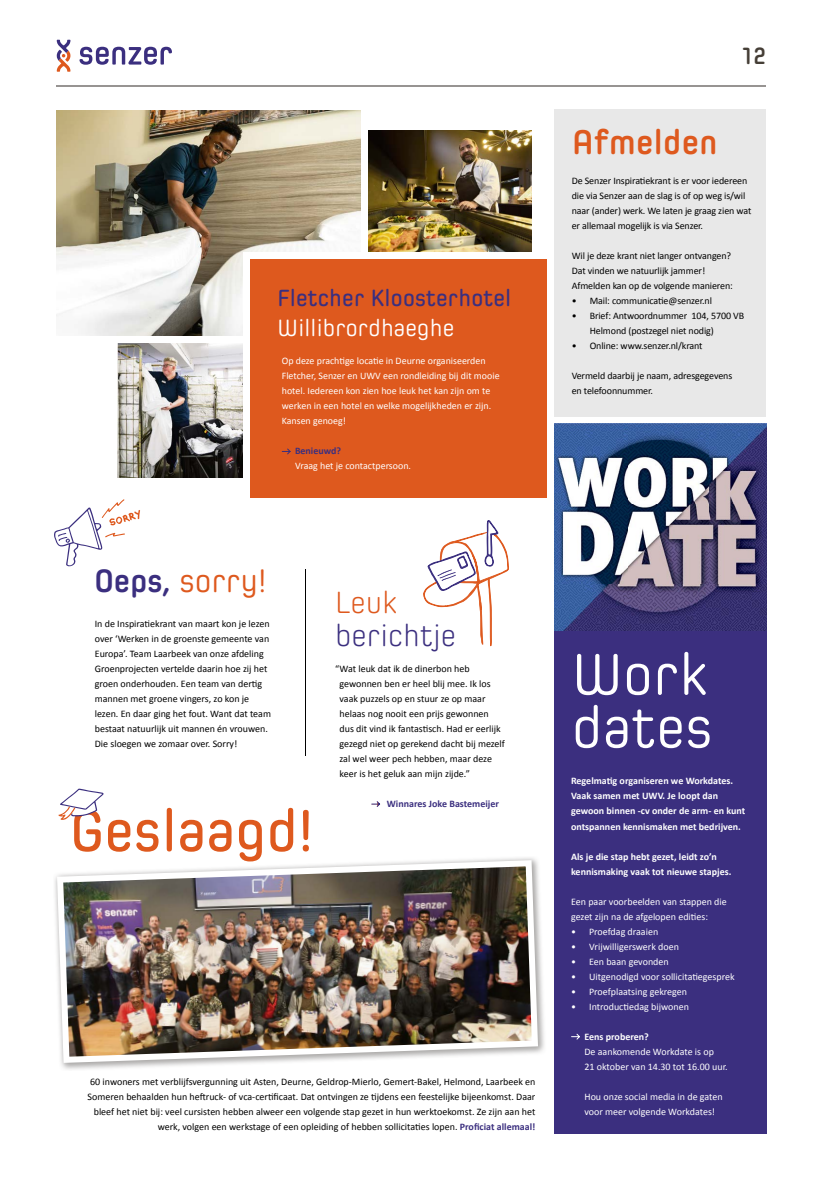
<style>
.page{position:relative;width:823px;height:1191px;background:#fff}
.page>*{position:absolute;margin:0;border:0;box-sizing:border-box;transform-origin:0 0}
.t1{font:600 59.8px "Spoon";letter-spacing:-.02em;color:#de591e}
.t2{font:59px/53px "Spoon";letter-spacing:-.02em;color:#fff}
.t3{font:700 35px "Spoon";letter-spacing:-.015em;color:#de591e}
.t4{font:33px "Spoon";letter-spacing:-.02em;color:#de591e}
.t5{font:300 31px "Spoon";letter-spacing:-.02em;color:#3b2f7f}
.t6{font:300 31px "Spoon";color:#de591e}
.t7{font:700 24px "Spoon";color:#453e36}
.t8{font:600 23.9px "Spoon";letter-spacing:-.02em;color:#3b2f7f}
.t9{font:23.9px "Spoon";letter-spacing:-.02em;color:#fff}
.t10{font:10px/15px "Calibri";color:#000}
.t11{font:10px/15px "Calibri";color:#fff}
.t12{font:700 10px/15px "Calibri";color:#fff}
.t13{font:700 10px "Calibri";color:#3b2f7f}
.t14{font:9.9px/15px "Calibri";color:#fff}
.t15{font:700 9.9px "Calibri";color:#3b2f7f}
.s1{font-weight:700;color:#3b2f7f}
</style>
<div class="page">
<svg style="left:57px;top:40px;width:13px;height:32px"></svg>
<svg style="left:79px;top:47px;width:93px;height:18px"></svg>
<hr style="left:57px;top:86px;width:708px;height:1px;background:#979492">
<div style="left:553px;top:630px;width:212px;height:504px;background:#3b2f7f"></div>
<svg style="left:571px;top:1033px;width:8px;height:6px"></svg>
<img style="left:553px;top:424px;width:212px;height:207px">
<img style="left:57px;top:110px;width:303px;height:225px">
<img style="left:117px;top:343px;width:126px;height:134px">
<img style="left:368px;top:131px;width:163px;height:121px">
<div style="left:243px;top:252px;width:306px;height:239px;background:#fff"></div>
<div style="left:250px;top:259px;width:297px;height:239px;background:#de591e"></div>
<svg style="left:281px;top:448px;width:9px;height:6px"></svg>
<div style="left:554px;top:109px;width:211px;height:307px;background:#e8e8e8"></div>
<img style="left:54px;top:857px;width:491px;height:213px">
<img style="left:57px;top:860px;width:480px;height:202px">
<svg style="left:371px;top:801px;width:9px;height:6px"></svg>
<svg style="left:423px;top:520px;width:85px;height:126px"></svg>
<svg style="left:54px;top:499px;width:86px;height:67px"></svg>
<hr style="left:305px;top:569px;width:1px;height:187px;background:#000">
<svg style="left:58px;top:788px;width:45px;height:32px"></svg>
<h3 class="t8" style="left:277px;top:284px;width:236px">Fletcher Kloosterhotel</h3>
<h3 class="t9" style="left:277px;top:314px;width:179px">Willibrordhaeghe</h3>
<p class="t14" style="left:281px;top:353px;width:219px">Op deze prachtige locatie in Deurne organiseerden Fletcher, Senzer en UWV een rondleiding bij dit mooie hotel. Iedereen kon zien hoe leuk het kan zijn om te werken in een hotel en welke mogelijkheden er zijn.<br>Kansen genoeg!</p>
<p class="t15" style="left:295px;top:445px;width:47px">Benieuwd?</p>
<p class="t14" style="left:295px;top:458px;width:117px">Vraag het je contactpersoon.</p>
<h3 class="t7" style="left:739px;top:42px;width:28px">12</h3>
<h3 class="t3" style="left:571px;top:122px;width:148px">Afmelden</h3>
<p class="t10" style="left:571px;top:173px;width:181px">De Senzer Inspiratiekrant is er voor iedereen die via Senzer aan de slag is of op weg is/wil naar (ander) werk. We laten je graag zien wat er allemaal mogelijk is via Senzer.</p>
<p class="t10" style="left:571px;top:248px;width:163px">Wil je deze krant niet langer ontvangen?<br>Dat vinden we natuurlijk jammer!<br>Afmelden kan op de volgende manieren:</p>
<p class="t10" style="left:571px;top:293px;width:142px">• Mail: communicatie@senzer.nl</p>
<p class="t10" style="left:589px;top:308px;width:156px;text-indent:-18px">• Brief: Antwoordnummer 104, 5700 VB<br>Helmond (postzegel niet nodig)</p>
<p class="t10" style="left:571px;top:338px;width:132px">• Online: www.senzer.nl/krant</p>
<p class="t10" style="left:571px;top:368px;width:162px">Vermeld daarbij je naam, adresgegevens en telefoonnummer.</p>
<h3 class="t4" style="left:94px;top:561px;width:174px"><span class="s1">Oeps,</span> sorry!</h3>
<p class="t10" style="left:95px;top:615px;width:178px">In de Inspiratiekrant van maart kon je lezen over ‘Werken in de groenste gemeente van Europa’. Team Laarbeek van onze afdeling Groenprojecten vertelde daarin hoe zij het groen onderhouden. Een team van dertig mannen met groene vingers, zo kon je lezen. En daar ging het fout. Want dat team bestaat natuurlijk uit mannen én vrouwen.<br>Die sloegen we zomaar over. Sorry!</p>
<h1 class="t1" style="left:69px;top:796px;width:246px">Geslaagd!</h1>
<h3 class="t6" style="left:335px;top:584px;width:65px">Leuk</h3>
<h3 class="t5" style="left:335px;top:617px;width:123px">berichtje</h3>
<p class="t10" style="left:339px;top:660px;width:167px;text-indent:-4px">“ Wat leuk dat ik de dinerbon heb gewonnen ben er heel blij mee. Ik los vaak puzzels op en stuur ze op maar helaas nog nooit een prijs gewonnen dus dit vind ik fantastisch. Had er eerlijk gezegd niet op gerekend dacht bij mezelf zal wel weer pech hebben, maar deze keer is het geluk aan mijn zijde.”</p>
<p class="t13" style="left:386px;top:797px;width:113px">Winnares Joke Bastemeijer</p>
<p class="t10" style="left:88px;top:1073px;width:449px;text-align:right">60 inwoners met verblijfsvergunning uit Asten, Deurne, Geldrop-Mierlo, Gemert-Bakel, Helmond, Laarbeek en Someren behaalden hun heftruck- of vca-certificaat. Dat ontvingen ze tijdens een feestelijke bijeenkomst. Daar bleef het niet bij: veel cursisten hebben alweer een volgende stap gezet in hun werktoekomst. Ze zijn aan het werk, volgen een werkstage of een opleiding of hebben sollicitaties lopen. <span class="s1">Proficiat allemaal!</span></p>
<h2 class="t2" style="left:570px;top:648px;width:144px">Work dates</h2>
<p class="t12" style="left:570px;top:773px;width:175px">Regelmatig organiseren we Workdates.<br>Vaak samen met UWV. Je loopt dan gewoon binnen -cv onder de arm- en kunt ontspannen kennismaken met bedrijven.</p>
<p class="t12" style="left:570px;top:848px;width:162px">Als je die stap hebt gezet, leidt zo’n kennismaking vaak tot nieuwe stapjes.</p>
<p class="t11" style="left:570px;top:893px;width:157px">Een paar voorbeelden van stappen die gezet zijn na de afgelopen edities:</p>
<p class="t11" style="left:570px;top:923px;width:89px">• Proefdag draaien</p>
<p class="t11" style="left:570px;top:938px;width:109px">• Vrijwilligerswerk doen</p>
<p class="t11" style="left:570px;top:953px;width:99px">• Een baan gevonden</p>
<p class="t11" style="left:570px;top:968px;width:165px">• Uitgenodigd voor sollicitatiegesprek</p>
<p class="t11" style="left:570px;top:983px;width:117px">• Proefplaatsing gekregen</p>
<p class="t11" style="left:570px;top:998px;width:119px">• Introductiedag bijwonen</p>
<p class="t12" style="left:584px;top:1028px;width:66px">Eens proberen?</p>
<p class="t11" style="left:584px;top:1043px;width:145px">De aankomende Workdate is op<br>21 oktober van 14.30 tot 16.00 uur.</p>
<p class="t11" style="left:584px;top:1088px;width:140px">Hou onze social media in de gaten voor meer volgende Workdates!</p>
</div>
